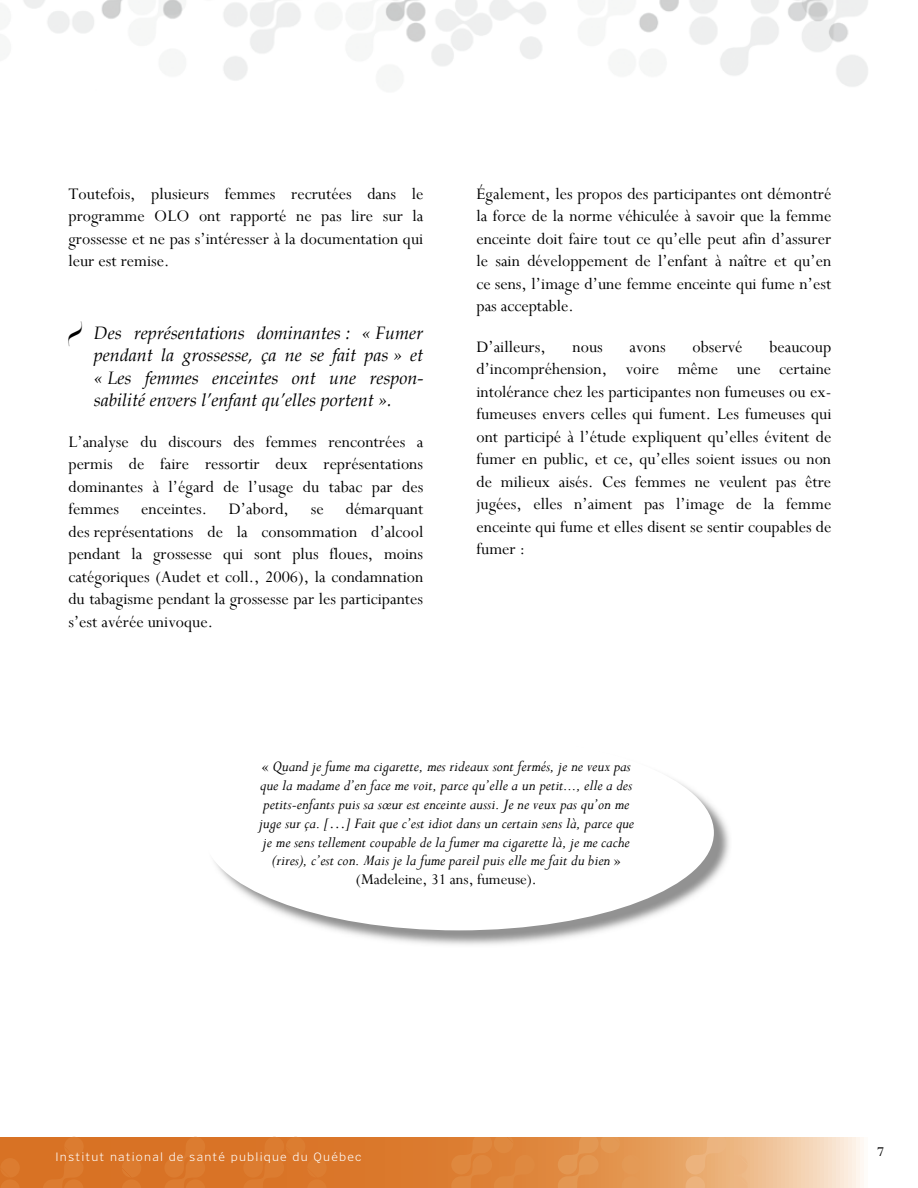
<style>
.page{position:relative;width:918px;height:1188px;background:#fff}
.page>*{position:absolute;margin:0;border:0;box-sizing:border-box;transform-origin:0 0}
.t1{font:18px/22.5px "Perpetua";color:#000;text-align:justify}
.t2{font:italic 18px/22.5px "Book Antiqua";color:#000;text-align:justify}
.t3{font:italic 16.5px/18.9px "Perpetua";color:#000;text-align:center}
.t4{font:15px "Perpetua";color:#000}
.t5{font:300 12px "Poynter Text Sans";letter-spacing:.1em;color:#fff}
.s1{font-family:"Pompeijana Borders";font-style:normal;font-size:13.5px}
.s2{font-style:normal}
</style>
<div class="page">
<svg style="left:327px;top:1137px;width:537px;height:51px;background:#e49c5e"></svg>
<img style="left:23px;top:0;width:845px;height:87px">
<svg style="left:0;top:1136px;width:327px;height:52px;background:#da782c"></svg>
<img style="left:214px;top:778px;width:515px;height:167px">
<div style="left:204px;top:735px;width:510px;height:195px;background:#fff;border-radius:50%"></div>
<p class="t1" style="left:68px;top:183px;width:356px">Toutefois, plusieurs femmes recrutées dans le programme OLO ont rapporté ne pas lire sur la grossesse et ne pas s’intéresser à la documentation qui leur est remise.</p>
<p class="t2" style="left:94px;top:322px;width:331px;text-indent:-25px"><span class="s1">-</span> Des représentations dominantes : « Fumer pendant la grossesse, ça ne se fait pas » et « Les femmes enceintes ont une respon&shy;sabilité envers l’enfant qu’elles portent ».</p>
<p class="t1" style="left:68px;top:431px;width:357px">L’analyse du discours des femmes rencontrées a permis de faire ressortir deux représentations dominantes à l’égard de l’usage du tabac par des femmes enceintes. D’abord, se démarquant des représentations de la consommation d’alcool pendant la grossesse qui sont plus floues, moins catégoriques (Audet et coll., 2006), la condamnation du tabagisme pendant la grossesse par les participantes s’est avérée univoque.</p>
<p class="t1" style="left:476px;top:183px;width:357px">Également, les propos des participantes ont démontré la force de la norme véhiculée à savoir que la femme enceinte doit faire tout ce qu’elle peut afin d’assurer le sain développement de l’enfant à naître et qu’en ce sens, l’image d’une femme enceinte qui fume n’est pas acceptable.</p>
<p class="t1" style="left:476px;top:336px;width:71px">D’ailleurs,</p>
<p class="t1" style="left:573px;top:336px;width:32px">nous</p>
<p class="t1" style="left:630px;top:336px;width:38px">avons</p>
<p class="t1" style="left:692px;top:336px;width:52px">observé</p>
<p class="t1" style="left:476px;top:336px;width:357px;text-indent:293px">beaucoup d’incompréhension, voire même une certaine intolérance chez les participantes non fumeuses ou ex&shy;fumeuses envers celles qui fument. Les fumeuses qui ont participé à l’étude expliquent qu’elles évitent de fumer en public, et ce, qu’elles soient issues ou non de milieux aisés. Ces femmes ne veulent pas être jugées, elles n’aiment pas l’image de la femme enceinte qui fume et elles disent se sentir coupables de fumer :</p>
<p class="t3" style="left:259px;top:757px;width:377px"><span class="s2">«</span> Quand je fume ma cigarette, mes rideaux sont fermés, je ne veux pas que la madame d’en face me voit, parce qu’elle a un petit..., elle a des petits-enfants puis sa sœur est enceinte aussi. Je ne veux pas qu’on me juge sur ça. […] Fait que c’est idiot dans un certain sens là, parce que je me sens tellement coupable de la fumer ma cigarette là, je me cache (rires), c’est con. Mais je la fume pareil puis elle me fait du bien <span class="s2">» (Madeleine, 31 ans, fumeuse).</span></p>
<p class="t5" style="left:55px;top:1150px;width:308px">Institut national de santé publique du Québec</p>
<p class="t4" style="left:877px;top:1143px;width:8px">7</p>
</div>
